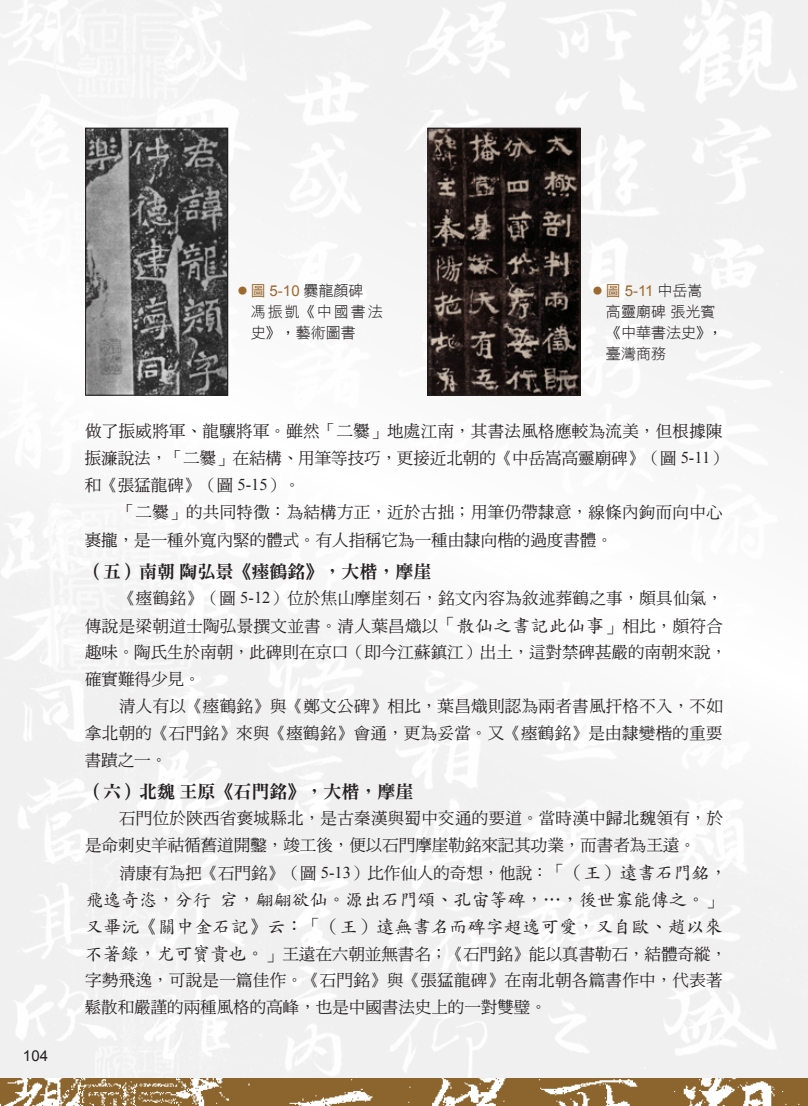
<style>
.page{position:relative;width:808px;height:1106px;background:#fff}
.page>*{position:absolute;margin:0;border:0;box-sizing:border-box;transform-origin:0 0}
.t1{font:18px/27px "DF Kai Shu Md HK BF";letter-spacing:.015em;color:#231f20}
.t2{font:18px "DF Ming Std W9";color:#231f20}
.t3{font:16.5px/27px "DF Ming Md HK BF";letter-spacing:.02em;color:#231f20}
.t4{font:16.5px/27px "DF Ming Md HK BF";color:#231f20}
.t5{font:15px "Arial";color:#9c692e}
.t6{font:15px/21px "DF Hei Lt HK BF";color:#231f20}
.t7{font:15px/21px "DF Hei Lt HK BF";letter-spacing:.13em;color:#231f20}
.t8{font:15px "Arial";color:#231f20}
.s1{font-family:"Inn Ming";font-weight:500;font-size:9px}
.s2{font-family:"DF Hei Std W5"}
.s3{font-family:"DF Hei Lt HK BF";color:#231f20}
.s4{font-family:"Times New Roman"}
.s5{font-family:"DF Kai Shu Md HK BF";font-size:18px}
</style>
<div class="page">
<img style="left:0;top:1078px;width:808px;height:28px">
<img style="left:87px;top:130px;width:139px;height:264px">
<div style="left:85px;top:128px;width:143px;height:268px;border:1px solid #231f20"></div>
<img style="left:429px;top:130px;width:150px;height:264px">
<div style="left:427px;top:128px;width:154px;height:268px;border:1px solid #231f20"></div>
<p class="t8" style="left:23px;top:1046px;width:27px">104</p>
<p class="t5" style="left:238px;top:281px;width:127px"><span class="s1">●</span> <span class="s2">圖</span> 5-10 <span class="s3">爨龍顏碑</span></p>
<p class="t7" style="left:251px;top:301px;width:133px">馮振凱《中國書法史》，藝術圖書</p>
<p class="t5" style="left:593px;top:281px;width:111px"><span class="s1">●</span> <span class="s2">圖</span> 5-11 <span class="s3">中岳嵩</span></p>
<p class="t6" style="left:606px;top:301px;width:118px">高靈廟碑張光賓《中華書法史》，臺灣商務</p>
<p class="t3" style="left:85px;top:418px;width:643px">做了振威將軍、龍驤將軍。雖然「二爨」地處江南，其書法風格應較為流美，但根據陳振濂說法，「二爨」在結構、用筆等技巧，更接近北朝的《中岳嵩高靈廟碑》（圖 <span class="s4">5-11</span>）和《張猛龍碑》（圖 <span class="s4">5-15</span>）。</p>
<p class="t4" style="left:85px;top:499px;width:639px;text-indent:34px">「二爨」的共同特徵：為結構方正，近於古拙；用筆仍帶隸意，線條內鉤而向中心裹攏，是一種外寬內緊的體式。有人指稱它為一種由隸向楷的過度書體。</p>
<p class="t2" style="left:85px;top:562px;width:348px">（五）南朝陶弘景《瘞鶴銘》，大楷，摩崖</p>
<p class="t3" style="left:85px;top:584px;width:639px;line-height:27.8px;text-align:right">《瘞鶴銘》（圖 <span class="s4">5-12</span>）位於焦山摩崖刻石，銘文內容為敘述葬鶴之事，頗具仙氣，<br>傳說是梁朝道士陶弘景撰文並書。清人葉昌熾以<span class="s5">「散仙之書記此仙事」</span>相比，頗符合</p>
<p class="t4" style="left:85px;top:638px;width:643px">趣味。陶氏生於南朝，此碑則在京口（即今江蘇鎮江）出土，這對禁碑甚嚴的南朝來說，確實難得少見。</p>
<p class="t3" style="left:85px;top:692px;width:640px;text-align:justify;text-indent:34px">清人有以《瘞鶴銘》與《鄭文公碑》相比，葉昌熾則認為兩者書風扞格不入，不如拿北朝的《石門銘》來與《瘞鶴銘》會通，更為妥當。又《瘞鶴銘》是由隸變楷的重要書蹟之一。</p>
<p class="t2" style="left:85px;top:782px;width:330px">（六）北魏王原《石門銘》，大楷，摩崖</p>
<p class="t3" style="left:85px;top:804px;width:639px;text-indent:34px">石門位於陝西省褒城縣北，是古秦漢與蜀中交通的要道。當時漢中歸北魏領有，於是命刺史羊祜循舊道開鑿，竣工後，便以石門摩崖勒銘來記其功業，而書者為王遠。</p>
<p class="t4" style="left:119px;top:859px;width:610px">清康有為把《石門銘》（圖 <span class="s4">5-13</span>）比作仙人的奇想，他說：<span class="s5">「（王）遠書石門銘，</span></p>
<p class="t1" style="left:85px;top:886px;width:639px">飛逸奇恣，分行宕，翩翩欲仙。源出石門頌、孔宙等碑，…，後世寡能傳之。」又畢沅《關中金石記》云：「（王）遠無書名而碑字超逸可愛，又自歐、趙以來</p>
<p class="t4" style="left:85px;top:940px;width:644px;line-height:26.5px"><span class="s5">不著錄，尤可寶貴也。」</span>王遠在六朝並無書名；《石門銘》能以真書勒石，結體奇縱，字勢飛逸，可說是一篇佳作。《石門銘》與《張猛龍碑》在南北朝各篇書作中，代表著鬆散和嚴謹的兩種風格的高峰，也是中國書法史上的一對雙璧。</p>
</div>
